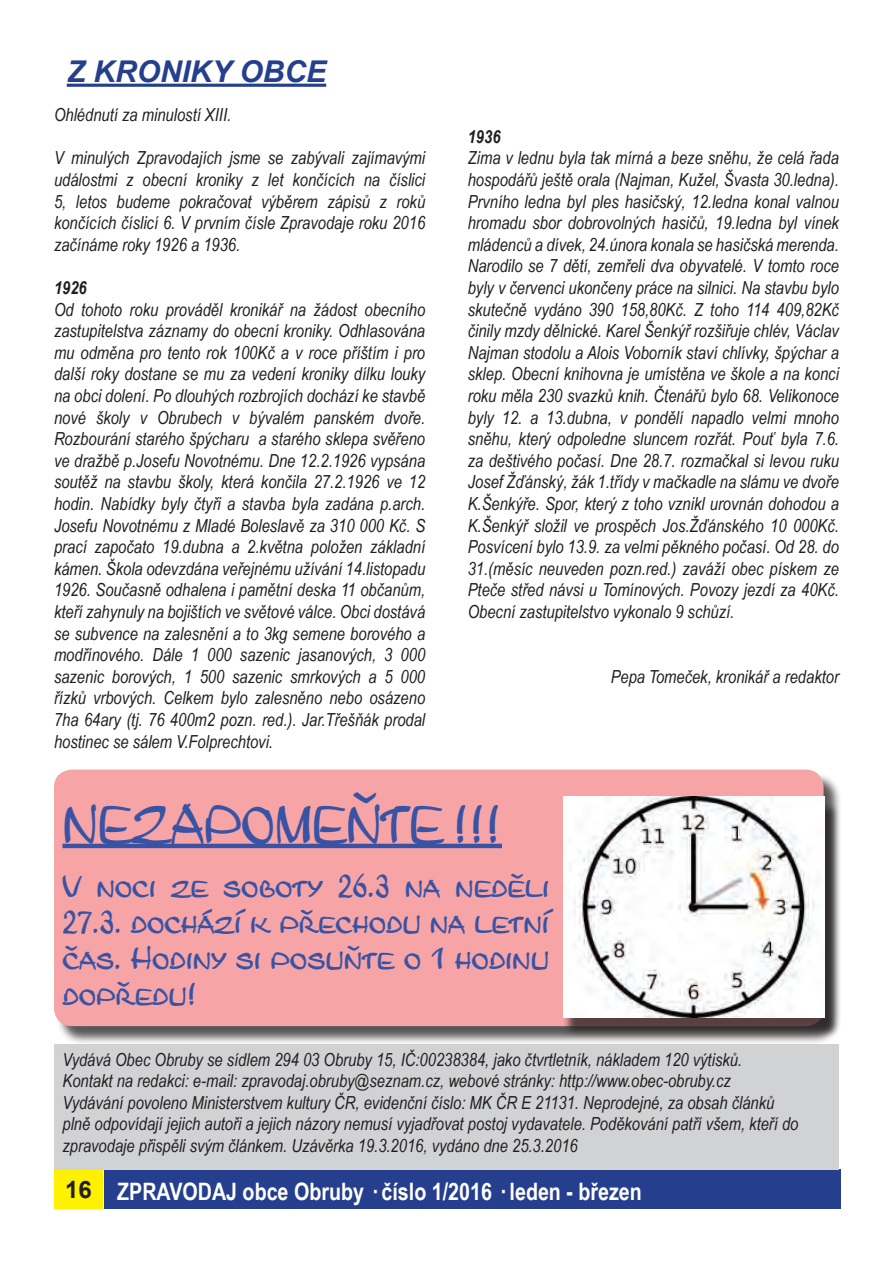
<style>
.page{position:relative;width:893px;height:1263px;background:#fff}
.page>*{position:absolute;margin:0;border:0;box-sizing:border-box;transform-origin:0 0}
.t1{font:54px "Le Havre";color:#3853a3;scale:.73 1}
.t2{font:31.5px/36px "Le Havre";color:#3853a3;text-align:justify;scale:.83 1}
.t3{font:italic 700 30px "Arial";color:#253f8e}
.t4{font:700 24px "Arial Narrow";color:#fff}
.t5{font:italic 18px/21.6px "Arial Narrow";color:#231f20;text-align:justify}
.t6{font:italic 700 18px "Arial Narrow";color:#231f20}
.s1{font-family:"Arial";color:#231f20}
</style>
<div class="page">
<div style="left:104px;top:1169px;width:737px;height:40px;background:#253f8e"></div>
<div style="left:54px;top:1169px;width:49px;height:40px;background:#fff101"></div>
<div style="left:54px;top:1044px;width:785px;height:125px;background:#d1d2d4"></div>
<hr style="left:67px;top:84px;width:259px;height:3px;background:#253f8e">
<div style="left:56px;top:772px;width:786px;height:273px;background:#231f20;opacity:.75"></div>
<div style="left:54px;top:770px;width:770px;height:256px;background:#f7a4a6;border-radius:18px"></div>
<hr style="left:63px;top:844px;width:439px;height:4px;background:#3853a3">
<div style="left:563px;top:801px;width:277px;height:237px;background:#231f20;opacity:.75"></div>
<img style="left:563px;top:797px;width:261px;height:220px">
<h3 class="t3" style="left:67px;top:52px;width:48px">Z KRONIKY</h3>
<h3 class="t3" style="left:240px;top:52px;width:23px">OBCE</h3>
<p class="t5" style="left:54px;top:104px;width:179px">Ohlédnutí za minulostí XIII.</p>
<p class="t5" style="left:54px;top:147px;width:373px">V minulých Zpravodajích jsme se zabývali zajímavými událostmi z obecní kroniky z let končících na číslici 5, letos budeme pokračovat výběrem zápisů z roků končících číslicí 6. V prvním čísle Zpravodaje roku 2016 začínáme roky 1926 a 1936.</p>
<p class="t6" style="left:54px;top:274px;width:34px">1926</p>
<p class="t5" style="left:54px;top:298px;width:373px">Od tohoto roku prováděl kronikář na žádost obecního zastupitelstva záznamy do obecní kroniky. Odhlasována mu odměna pro tento rok 100Kč a v roce příštím i pro další roky dostane se mu za vedení kroniky dílku louky na obci dolení. Po dlouhých rozbrojích dochází ke stavbě nové školy v Obrubech v bývalém panském dvoře.<br>Rozbourání starého špýcharu a starého sklepa svěřeno ve dražbě p.Josefu Novotnému. Dne 12.2.1926 vypsána soutěž na stavbu školy, která končila 27.2.1926 ve 12 hodin. Nabídky byly čtyři a stavba byla zadána p.arch.<br>Josefu Novotnému z Mladé Boleslavě za 310 000 Kč. S prací započato 19.dubna a 2.května položen základní kámen. Škola odevzdána veřejnému užívání 14.listopadu 1926. Současně odhalena i pamětní deska 11 občanům, kteří zahynuly na bojištích ve světové válce. Obci dostává se subvence na zalesnění a to 3kg semene borového a modřínového. Dále 1 000 sazenic jasanových, 3 000 sazenic borových, 1 500 sazenic smrkových a 5 000 řízků vrbových. Celkem bylo zalesněno nebo osázeno 7ha 64ary (tj. 76 400m2 pozn. red.). Jar.Třešňák prodal hostinec se sálem V.Folprechtovi.</p>
<p class="t6" style="left:468px;top:123px;width:34px">1936</p>
<p class="t5" style="left:468px;top:147px;width:373px">Zima v lednu byla tak mírná a beze sněhu, že celá řada hospodářů ještě orala (Najman, Kužel, Švasta 30.ledna).<br>Prvního ledna byl ples hasičský, 12.ledna konal valnou hromadu sbor dobrovolných hasičů, 19.ledna byl vínek mládenců a dívek, 24.února konala se hasičská merenda.<br>Narodilo se 7 dětí, zemřeli dva obyvatelé. V tomto roce byly v červenci ukončeny práce na silnici. Na stavbu bylo skutečně vydáno 390 158,80Kč. Z toho 114 409,82Kč činily mzdy dělnické. Karel Šenkýř rozšiřuje chlév, Václav Najman stodolu a Alois Voborník staví chlívky, špýchar a sklep. Obecní knihovna je umístěna ve škole a na konci roku měla 230 svazků knih. Čtenářů bylo 68. Velikonoce byly 12. a 13.dubna, v pondělí napadlo velmi mnoho sněhu, který odpoledne sluncem rozřát. Pouť byla 7.6. za deštivého počasí. Dne 28.7. rozmačkal si levou ruku Josef Žďánský, žák 1.třídy v mačkadle na slámu ve dvoře K.Šenkýře. Spor, který z toho vznikl urovnán dohodou a K.Šenkýř složil ve prospěch Jos.Žďánského 10 000Kč.<br>Posvícení bylo 13.9. za velmi pěkného počasí. Od 28. do 31.(měsíc neuveden pozn.red.) zaváží obec pískem ze Pteče střed návsi u Tomínových. Povozy jezdí za 40Kč.<br>Obecní zastupitelstvo vykonalo 9 schůzí.</p>
<p class="t5" style="left:611px;top:665px;width:230px">Pepa Tomeček, kronikář a redaktor</p>
<h1 class="t1" style="left:63px;top:787px;width:603px">NEZAPOMEŇTE !!!</h1>
<h2 class="t2" style="left:63px;top:868px;width:588px">V noci ze soboty 26.3 na neděli 27.3. dochází k přechodu na letní čas. Hodiny si posuňte o 1 hodinu dopředu!</h2>
<p class="t5" style="left:63px;top:1048px;width:737px;text-align:left">Vydává Obec Obruby se sídlem 294 03 Obruby 15, IČ:00238384, jako čtvrtletník, nákladem 120 výtisků.<br>Kontakt na redakci: e-mail: zpravodaj.obruby@seznam.cz, webové stránky: http://www.obec-obruby.cz<br>Vydávání povoleno Ministerstvem kultury ČR, evidenční číslo: MK ČR E 21131. Neprodejné, za obsah článků plně odpovídají jejich autoři a jejich názory nemusí vyjadřovat postoj vydavatele. Poděkování patří všem, kteří do zpravodaje přispěli svým článkem. Uzávěrka 19.3.2016, vydáno dne 25.3.2016</p>
<h3 class="t4" style="left:65px;top:1174px;width:578px"><span class="s1">16</span> ZPRAVODAJ obce Obruby · číslo 1/2016 · leden - březen</h3>
</div>
